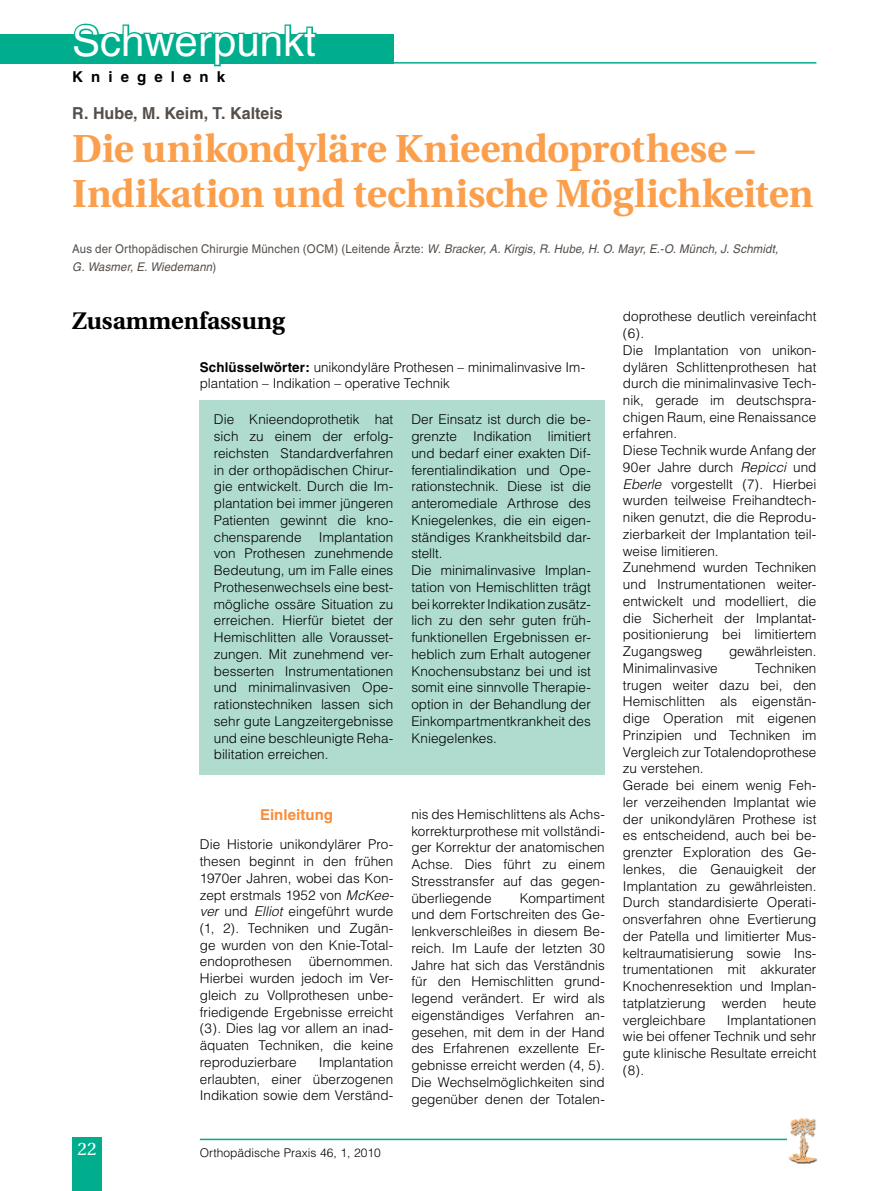
<style>
.page{position:relative;width:893px;height:1191px;background:#fff}
.page>*{position:absolute;margin:0;border:0;box-sizing:border-box;transform-origin:0 0}
.t1{font:42px "Helvetica";color:#fff}
.t2{font:700 39px/45px "Utopia";letter-spacing:-.005em;color:#fb9f4c}
.t3{font:700 24px "Utopia";color:#000}
.t4{font:18px "Utopia";color:#fff}
.t5{font:700 16.5px "Helvetica";color:#544d48}
.t6{font:700 15px "Helvetica";color:#f98c37}
.t7{font:700 15px "Helvetica";letter-spacing:.54em;color:#000}
.t8{font:300 13.5px/16.8px "Helvetica";color:#000;text-align:justify}
.t9{font:italic 12px/18px "Helvetica";letter-spacing:.01em;color:#544d48;scale:.95 1}
.t10{font:300 12px "Helvetica";color:#000}
.s1{font-style:normal}
.s2{font-weight:700}
.s3{font-style:italic}
</style>
<div class="page">
<hr style="left:72px;top:62px;width:744px;height:2px;background:#00ae8e">
<hr style="left:200px;top:1138px;width:616px;height:2px;background:#00ae8e">
<div style="left:72px;top:1136px;width:30px;height:55px;background:#00ae8e"></div>
<div style="left:200px;top:401px;width:405px;height:374px;background:#afdccf"></div>
<div style="left:0;top:34px;width:393px;height:30px;background:#00ae8e"></div>
<svg style="left:73px;top:23px;width:244px;height:44px"></svg>
<div style="left:787px;top:1113px;width:38px;height:44px;background:#fff"></div>
<div style="left:788px;top:1118px;width:30px;height:46px;background:#000;opacity:.75"></div>
<img style="left:788px;top:1118px;width:28px;height:44px">
<h1 class="t1" style="left:72px;top:17px;width:245px">Schwerpunkt</h1>
<p class="t7" style="left:72px;top:67px;width:154px">Kniegelenk</p>
<p class="t5" style="left:72px;top:103px;width:212px">R. Hube, M. Keim, T. Kalteis</p>
<h2 class="t2" style="left:72px;top:126px;width:743px">Die unikondyläre Knieendoprothese –<br>Indikation und technische Möglichkeiten</h2>
<p class="t9" style="left:72px;top:240px;width:745px"><span class="s1">Aus der Orthopädischen Chirurgie München (OCM) (Leitende Ärzte:</span> W. Bracker, A. Kirgis, R. Hube, H. O. Mayr, E.-O. Münch, J. Schmidt,<br>G. Wasmer, E. Wiedemann<span class="s1">)</span></p>
<h3 class="t3" style="left:72px;top:307px;width:214px">Zusammenfassung</h3>
<p class="t8" style="left:200px;top:358px;width:387px"><span class="s2">Schlüsselwörter:</span> unikondyläre Prothesen – minimalinvasive Im&shy;plantation – Indikation – operative Technik</p>
<p class="t8" style="left:214px;top:411px;width:181px">Die Knieendoprothetik hat sich zu einem der erfolg&shy;reichsten Standardverfahren in der orthopädischen Chirur&shy;gie entwickelt. Durch die Im&shy;plantation bei immer jüngeren Patienten gewinnt die kno&shy;chensparende</p>
<p class="t8" style="left:214px;top:528px;width:181px;text-indent:105px">Implantation von Prothesen zunehmende Bedeutung, um im Falle eines Prothesenwechsels eine best&shy;mögliche ossäre Situation zu erreichen. Hierfür bietet der Hemischlitten alle Vorausset&shy;zungen. Mit zunehmend ver&shy;besserten Instrumentationen und minimalinvasiven Ope&shy;rationstechniken lassen sich sehr gute Langzeitergebnisse und eine beschleunigte Reha&shy;bilitation erreichen.</p>
<p class="t8" style="left:411px;top:411px;width:181px;text-align:left">Der Einsatz ist durch die be&shy;grenzte Indikation limitiert und bedarf einer exakten Dif&shy;ferentialindikation und Ope&shy;rationstechnik. Diese ist die anteromediale Arthrose des<br>Kniegelenkes, die ein eigen&shy;ständiges Krankheitsbild dar&shy;stellt.<br>Die minimalinvasive Implan&shy;tation von Hemischlitten trägt bei korrekter Indikation zusätz&shy;lich zu den sehr guten früh&shy;funktionellen Ergebnissen er&shy;heblich zum Erhalt autogener<br>Knochensubstanz bei und ist somit eine sinnvolle Therapie&shy;option in der Behandlung der<br>Einkompartmentkrankheit des<br>Kniegelenkes.</p>
<p class="t6" style="left:260px;top:805px;width:74px">Einleitung</p>
<p class="t8" style="left:200px;top:836px;width:195px">Die Historie unikondylärer Pro&shy;thesen beginnt in den frühen 1970er Jahren, wobei das Kon&shy;zept erstmals 1952 von <span class="s3">McKee&shy;ver</span> und <span class="s3">Elliot</span> eingeführt wurde (1, 2). Techniken und Zugän&shy;ge wurden von den Knie-Total&shy;endoprothesen</p>
<p class="t8" style="left:200px;top:953px;width:195px;text-indent:109px">übernommen.<br>Hierbei wurden jedoch im Ver&shy;gleich zu Vollprothesen unbe&shy;friedigende Ergebnisse erreicht (3). Dies lag vor allem an inad&shy;äquaten Techniken, die keine reproduzierbare</p>
<p class="t8" style="left:200px;top:1053px;width:195px;text-indent:119px">Implantation erlaubten, einer überzogenen Indikation sowie dem Verständ-</p>
<h3 class="t4" style="left:78px;top:1139px;width:10px">22</h3>
<p class="t10" style="left:200px;top:1145px;width:182px">Orthopädische Praxis 46, 1, 2010</p>
<p class="t8" style="left:411px;top:805px;width:195px">nis des Hemischlittens als Achs&shy;korrekturprothese mit vollständi&shy;ger Korrektur der anatomischen Achse. Dies führt zu einem Stresstransfer auf das gegen&shy;überliegende</p>
<p class="t8" style="left:411px;top:889px;width:195px;text-indent:108px">Kompartiment und dem Fortschreiten des Ge&shy;lenkverschleißes in diesem Be&shy;reich. Im Laufe der letzten 30<br>Jahre hat sich das Verständnis für den Hemischlitten grund&shy;legend verändert. Er wird als eigenständiges Verfahren an&shy;gesehen, mit dem in der Hand des Erfahrenen exzellente Er&shy;gebnisse erreicht werden (4, 5).<br>Die Wechselmöglichkeiten sind gegenüber denen der Totalen-</p>
<p class="t8" style="left:623px;top:308px;width:195px;text-align:left">doprothese deutlich vereinfacht (6).<br>Die Implantation von unikon&shy;dylären Schlittenprothesen hat durch die minimalinvasive Tech&shy;nik, gerade im deutschspra&shy;chigen Raum, eine Renaissance erfahren.<br>Diese Technik wurde Anfang der<br>90er Jahre durch <span class="s3">Repicci</span> und<br><span class="s3">Eberle</span> vorgestellt (7). Hierbei wurden teilweise Freihandtech&shy;niken genutzt, die die Reprodu&shy;zierbarkeit der Implantation teil&shy;weise limitieren.<br>Zunehmend wurden Techniken und Instrumentationen weiter&shy;entwickelt und modelliert, die die Sicherheit der Implantat&shy;positionierung bei limitiertem<br>Zugangsweg</p>
<p class="t8" style="left:729px;top:643px;width:89px">gewährleisten.</p>
<p class="t8" style="left:623px;top:659px;width:195px;text-align:left;text-indent:132px">Techniken trugen weiter dazu bei, den<br>Hemischlitten als eigenstän&shy;dige Operation mit eigenen<br>Prinzipien und Techniken im<br>Vergleich zur Totalendoprothese zu verstehen.<br>Gerade bei einem wenig Feh&shy;ler verzeihenden Implantat wie der unikondylären Prothese ist es entscheidend, auch bei be&shy;grenzter Exploration des Ge&shy;lenkes, die Genauigkeit der<br>Implantation zu gewährleisten.<br>Durch standardisierte Operati&shy;onsverfahren ohne Evertierung der Patella und limitierter Mus&shy;keltraumatisierung sowie Ins&shy;trumentationen mit akkurater<br>Knochenresektion und Implan&shy;tatplatzierung werden heute vergleichbare</p>
<p class="t8" style="left:623px;top:659px;width:96px">Minimalinvasive</p>
<p class="t8" style="left:623px;top:1011px;width:195px;text-indent:104px">Implantationen wie bei offener Technik und sehr gute klinische Resultate erreicht (8).</p>
</div>
